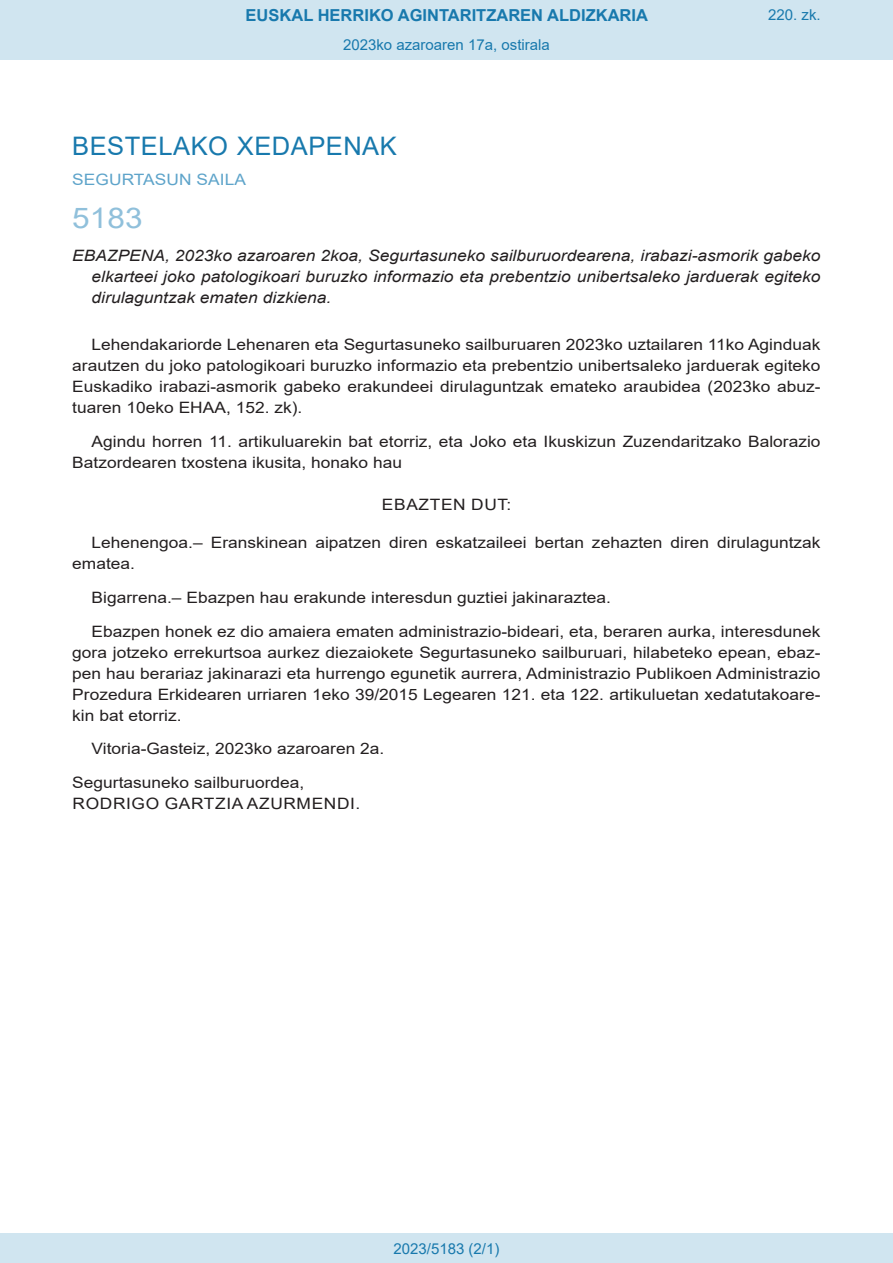
<style>
.page{position:relative;width:893px;height:1263px;background:#fff}
.page>*{position:absolute;margin:0;border:0;box-sizing:border-box;transform-origin:0 0}
.BOPVOrden{font:28.5px "Arial";color:#90c0db;scale:1.11 1}
.BOPVSeccion{font:25.5px "Arial";letter-spacing:.02em;color:#1879ad}
.t1{font:700 16.5px "Arial";color:#1879ad}
.BOPVDetalle{font:15.6px/21px "Arial";color:#231f20;text-align:justify;scale:1.11 1}
.BOPVTitulo{font:italic 15.6px/21px "Arial";color:#231f20;text-align:justify;scale:1.11 1}
.BOPVFirmaLugFec{font:15.6px "Arial";color:#231f20;scale:1.11 1}
.BOPVFirmaPuesto{font:15.6px "Arial";color:#231f20;scale:1.11 1}
.BOPVFirmaNombre{font:15.6px "Arial";letter-spacing:.035em;color:#231f20;scale:1.11 1}
.BOPVOrganismo{font:15.6px "Arial";letter-spacing:.005em;color:#5ea4ca;scale:1.11 1}
.BOPVClave{font:15.6px "Arial";letter-spacing:.035em;color:#231f20;scale:1.11 1}
.Paginacion_Centro{font:15px "Arial";color:#1879ad}
</style>
<div class="page">
<div style="left:0;top:0;width:893px;height:60px;background:#d0e5f0"></div>
<div style="left:0;top:1233px;width:893px;height:30px;background:#d0e5f0"></div>
<p class="t1" style="left:246px;top:3px;width:404px">EUSKAL HERRIKO AGINTARITZAREN ALDIZKARIA</p>
<p class="Paginacion_Centro" style="left:343px;top:35px;width:208px">2023ko azaroaren 17a, ostirala</p>
<p class="Paginacion_Centro" style="left:768px;top:5px;width:54px">220. zk.</p>
<p class="BOPVSeccion" style="left:72px;top:128px;width:326px">BESTELAKO XEDAPENAK</p>
<p class="BOPVOrganismo" style="left:72px;top:169px;width:158px">SEGURTASUN SAILA</p>
<p class="BOPVOrden" style="left:72px;top:198px;width:65px">5183</p>
<p class="BOPVTitulo" style="left:92px;top:246px;width:658px;text-indent:-19px">EBAZPENA, 2023ko azaroaren 2koa, Segurtasuneko sailburuordearena, irabazi-asmorik gabeko elkarteei joko patologikoari buruzko informazio eta prebentzio unibertsaleko jarduerak egiteko dirulaguntzak ematen dizkiena.</p>
<p class="BOPVDetalle" style="left:72px;top:334px;width:676px;text-indent:19px">Lehendakariorde Lehenaren eta Segurtasuneko sailburuaren 2023ko uztailaren 11ko Aginduak arautzen du joko patologikoari buruzko informazio eta prebentzio unibertsaleko jarduerak egiteko Euskadiko irabazi-asmorik gabeko erakundeei dirulaguntzak emateko araubidea (2023ko abuz&shy;tuaren 10eko EHAA, 152. zk).</p>
<p class="BOPVDetalle" style="left:72px;top:431px;width:676px;text-indent:19px">Agindu horren 11. artikuluarekin bat etorriz, eta Joko eta Ikuskizun Zuzendaritzako Balorazio<br>Batzordearen txostena ikusita, honako hau</p>
<p class="BOPVClave" style="left:382px;top:494px;width:118px">EBAZTEN DUT:</p>
<p class="BOPVDetalle" style="left:72px;top:532px;width:676px;text-indent:19px">Lehenengoa.– Eranskinean aipatzen diren eskatzaileei bertan zehazten diren dirulaguntzak ematea.</p>
<p class="BOPVDetalle" style="left:92px;top:587px;width:469px">Bigarrena.– Ebazpen hau erakunde interesdun guztiei jakinaraztea.</p>
<p class="BOPVDetalle" style="left:72px;top:620px;width:676px;text-indent:19px">Ebazpen honek ez dio amaiera ematen administrazio-bideari, eta, beraren aurka, interesdunek gora jotzeko errekurtsoa aurkez diezaiokete Segurtasuneko sailburuari, hilabeteko epean, ebaz&shy;pen hau berariaz jakinarazi eta hurrengo egunetik aurrera, Administrazio Publikoen Administrazio Prozedura Erkidearen urriaren 1eko 39/2015 Legearen 121. eta 122. artikuluetan xedatutakoare&shy;kin bat etorriz.</p>
<p class="BOPVFirmaLugFec" style="left:92px;top:738px;width:265px">Vitoria-Gasteiz, 2023ko azaroaren 2a.</p>
<p class="BOPVFirmaPuesto" style="left:72px;top:772px;width:211px">Segurtasuneko sailburuordea,</p>
<p class="BOPVFirmaNombre" style="left:73px;top:793px;width:261px">RODRIGO GARTZIA AZURMENDI.</p>
<p class="Paginacion_Centro" style="left:393px;top:1238px;width:107px">2023/5183 (2/1)</p>
</div>
